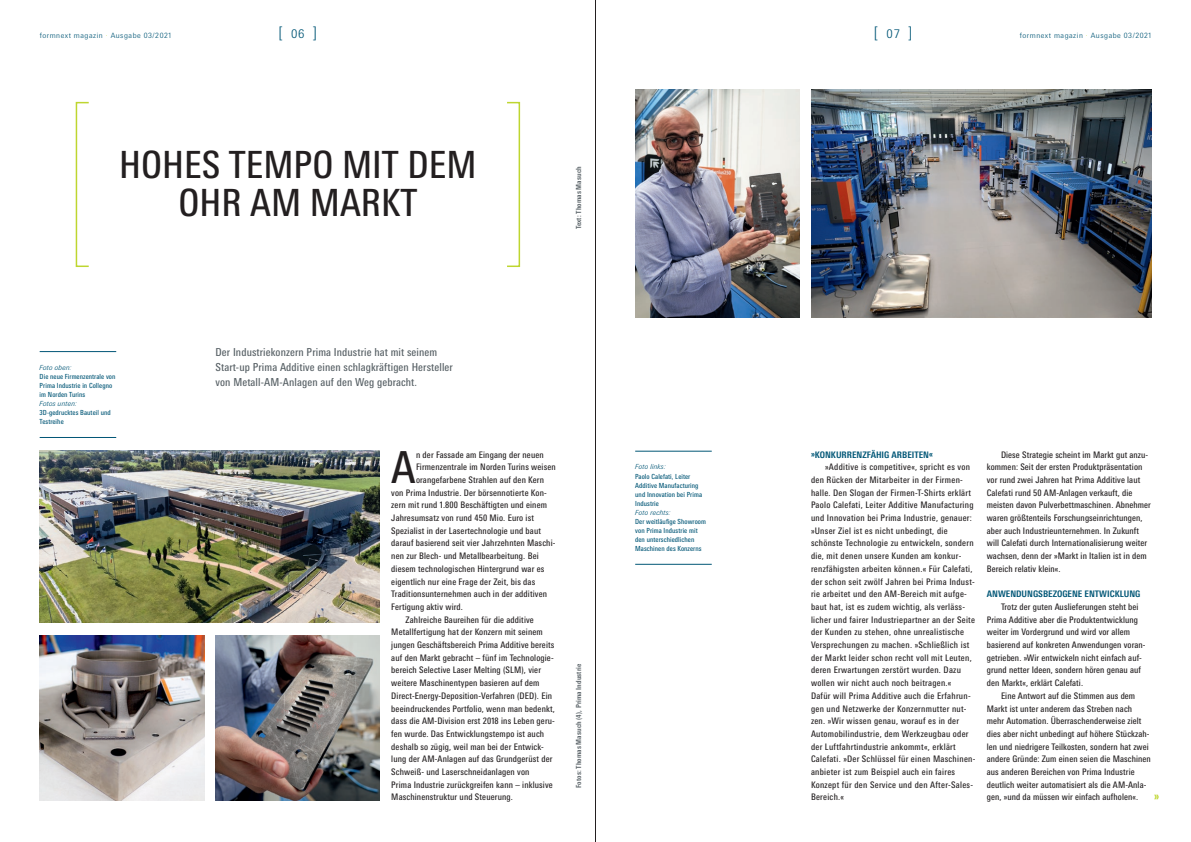
<style>
.page{position:relative;width:1191px;height:842px;background:#fff}
.page>*{position:absolute;margin:0;border:0;box-sizing:border-box;transform-origin:0 0}
.t1{font:condensed 44.1px "Messe Univers";color:#231f20}
.t2{font:condensed 37.5px/38.1px "Messe Univers";color:#231f20;text-align:center}
.t3{font:300 16px "Messe Univers";color:#005676}
.t4{font:700 condensed 12px "Messe Univers";color:#bed630}
.t5{font:condensed 11px/15.1px "Messe Univers";letter-spacing:.01em;color:#576065}
.t6{font:condensed 9px/12.7px "Messe Univers";letter-spacing:.015em;color:#231f20}
.t7{font:700 condensed 9px "Messe Univers";color:#005676}
.t8{font:300 7.3px "Messe Univers";letter-spacing:.07em;color:#005676}
.t9{font:condensed 7px/9.1px "Messe Univers";letter-spacing:.01em;color:#005676}
.t10{font:700 condensed 7px "Messe Univers";letter-spacing:.01em;color:#576065}
.t11{font:italic 300 7px "Messe Univers";letter-spacing:.01em;color:#005676}
.s1{color:#bed630}
.s2{font-size:12px}
</style>
<div class="page">
<img style="left:40px;top:451px;width:340px;height:172px">
<img style="left:40px;top:635px;width:164px;height:165px">
<img style="left:215px;top:635px;width:165px;height:165px">
<img style="left:811px;top:89px;width:340px;height:229px">
<img style="left:635px;top:89px;width:164px;height:229px">
<hr style="left:635px;top:564px;width:76px;height:1px;background:#005676">
<hr style="left:635px;top:451px;width:76px;height:1px;background:#005676">
<div style="left:506px;top:102px;width:14px;height:165px;border:2px solid #bed630"></div>
<div style="left:76px;top:102px;width:13px;height:165px;border:2px solid #bed630"></div>
<hr style="left:40px;top:437px;width:76px;height:1px;background:#005676">
<hr style="left:40px;top:351px;width:76px;height:1px;background:#005676">
<hr style="left:595px;top:0;width:1px;height:842px;background:#231f20">
<p class="t8" style="left:40px;top:31px;width:133px">formnext magazin <span class="s1">·</span> Ausgabe 03/2021</p>
<h3 class="t3" style="left:278px;top:23px;width:40px">[<span class="s2">06</span>]</h3>
<h3 class="t3" style="left:874px;top:23px;width:40px">[<span class="s2">07</span>]</h3>
<p class="t8" style="left:1019px;top:31px;width:133px">formnext magazin <span class="s1">·</span> Ausgabe 03/2021</p>
<h2 class="t2" style="left:119px;top:145px;width:359px">HOHES TEMPO MIT DEM<br>OHR AM MARKT</h2>
<p class="t10" style="left:574px;top:229px;width:64px;rotate:-90deg">Text: Thomas Masuch</p>
<p class="t11" style="left:40px;top:363px;width:34px">Foto oben:</p>
<p class="t9" style="left:40px;top:372px;width:77px">Die neue Firmenzentrale von<br>Prima Industrie in Collegno im Norden Turins</p>
<p class="t11" style="left:40px;top:399px;width:39px">Fotos unten:</p>
<p class="t9" style="left:40px;top:408px;width:73px">3D-gedrucktes Bauteil und<br>Testreihe</p>
<p class="t5" style="left:215px;top:344px;width:239px">Der Industriekonzern Prima Industrie hat mit seinem<br>Start-up Prima Additive einen schlagkräftigen Hersteller von Metall-AM-Anlagen auf den Weg gebracht.</p>
<h1 class="t1" style="left:391px;top:440px;width:26px">A</h1>
<p class="t6" style="left:416px;top:448px;width:129px">n der Fassade am Eingang der neuen</p>
<p class="t6" style="left:416px;top:460px;width:141px">Firmenzentrale im Norden Turins weisen</p>
<p class="t6" style="left:416px;top:473px;width:130px">orangefarbene Strahlen auf den Kern</p>
<p class="t6" style="left:391px;top:486px;width:157px">von Prima Industrie. Der börsennotierte Kon-</p>
<p class="t6" style="left:391px;top:499px;width:157px">zern mit rund 1.800 Beschäftigten und einem</p>
<p class="t6" style="left:391px;top:511px;width:144px">Jahresumsatz von rund 450 Mio. Euro ist</p>
<p class="t6" style="left:391px;top:524px;width:151px">Spezialist in der Lasertechnologie und baut</p>
<p class="t6" style="left:391px;top:537px;width:166px">darauf basierend seit vier Jahrzehnten Maschi-</p>
<p class="t6" style="left:391px;top:549px;width:149px">nen zur Blech- und Metallbearbeitung. Bei</p>
<p class="t6" style="left:391px;top:562px;width:154px">diesem technologischen Hintergrund war es</p>
<p class="t6" style="left:391px;top:575px;width:145px">eigentlich nur eine Frage der Zeit, bis das</p>
<p class="t6" style="left:391px;top:587px;width:157px">Traditionsunternehmen auch in der additiven</p>
<p class="t6" style="left:391px;top:600px;width:73px">Fertigung aktiv wird.</p>
<p class="t6" style="left:405px;top:613px;width:130px">Zahlreiche Baureihen für die additive</p>
<p class="t6" style="left:391px;top:626px;width:153px">Metallfertigung hat der Konzern mit seinem</p>
<p class="t6" style="left:391px;top:638px;width:164px">jungen Geschäftsbereich Prima Additive bereits</p>
<p class="t6" style="left:391px;top:651px;width:164px">auf den Markt gebracht – fünf im Technologie-</p>
<p class="t6" style="left:391px;top:664px;width:151px">bereich Selective Laser Melting (SLM), vier</p>
<p class="t6" style="left:391px;top:676px;width:150px">weitere Maschinentypen basieren auf dem</p>
<p class="t6" style="left:391px;top:689px;width:162px">Direct-Energy-Deposition-Verfahren (DED). Ein</p>
<p class="t6" style="left:391px;top:702px;width:165px">beeindruckendes Portfolio, wenn man bedenkt,</p>
<p class="t6" style="left:391px;top:714px;width:165px">dass die AM-Division erst 2018 ins Leben geru-</p>
<p class="t6" style="left:391px;top:727px;width:154px">fen wurde. Das Entwicklungstempo ist auch</p>
<p class="t6" style="left:391px;top:740px;width:154px">deshalb so zügig, weil man bei der Entwick-</p>
<p class="t6" style="left:391px;top:753px;width:163px">lung der AM-Anlagen auf das Grundgerüst der</p>
<p class="t6" style="left:391px;top:765px;width:140px">Schweiß- und Laserschneidanlagen von</p>
<p class="t6" style="left:391px;top:778px;width:163px">Prima Industrie zurückgreifen kann – inklusive</p>
<p class="t6" style="left:391px;top:791px;width:123px">Maschinenstruktur und Steuerung.</p>
<p class="t10" style="left:574px;top:788px;width:125px;rotate:-90deg">Fotos: Thomas Masuch (4), Prima Industrie</p>
<p class="t11" style="left:635px;top:463px;width:32px">Foto links:</p>
<p class="t9" style="left:635px;top:471px;width:68px">Paolo Calefati, Leiter<br>Additive Manufacturing und Innovation bei Prima<br>Industrie</p>
<p class="t11" style="left:635px;top:508px;width:37px">Foto rechts:</p>
<p class="t9" style="left:635px;top:517px;width:72px">Der weitläufige Showroom von Prima Industrie mit den unterschiedlichen<br>Maschinen des Konzerns</p>
<p class="t7" style="left:811px;top:449px;width:123px">»KONKURRENZFÄHIG ARBEITEN«</p>
<p class="t6" style="left:811px;top:460px;width:166px;text-indent:14px">»Additive is competitive«, spricht es von den Rücken der Mitarbeiter in der Firmen&shy;halle. Den Slogan der Firmen-T-Shirts erklärt Paolo Calefati, Leiter Additive Manufacturing und Innovation bei Prima Industrie, genauer: »Unser Ziel ist es nicht unbedingt, die schönste Technologie zu entwickeln, sondern die, mit denen unsere Kunden am konkur&shy;renzfähigsten arbeiten können.« Für Calefati, der schon seit zwölf Jahren bei Prima Indust&shy;rie arbeitet und den AM-Bereich mit aufge&shy;baut hat, ist es zudem wichtig, als verläss&shy;licher und fairer Industriepartner an der Seite der Kunden zu stehen, ohne unrealistische Versprechungen zu machen. »Schließlich ist der Markt leider schon recht voll mit Leuten, deren Erwartungen zerstört wurden. Dazu wollen wir nicht auch noch beitragen.«<br>Dafür will Prima Additive auch die Erfahrun&shy;gen und Netzwerke der Konzernmutter nut&shy;zen. »Wir wissen genau, worauf es in der Automobilindustrie, dem Werkzeugbau oder der Luftfahrtindustrie ankommt«, erklärt Calefati. »Der Schlüssel für einen Maschinen&shy;anbieter ist zum Beispiel auch ein faires Konzept für den Service und den After-Sales-Bereich.«</p>
<p class="t6" style="left:986px;top:448px;width:166px;text-indent:14px">Diese Strategie scheint im Markt gut anzu&shy;kommen: Seit der ersten Produktpräsentation vor rund zwei Jahren hat Prima Additive laut Calefati rund 50 AM-Anlagen verkauft, die meisten davon Pulverbettmaschinen. Abnehmer waren größtenteils Forschungseinrichtungen, aber auch Industrieunternehmen. In Zukunft will Calefati durch Internationalisierung weiter wachsen, denn der »Markt in Italien ist in dem Bereich relativ klein«.</p>
<p class="t7" style="left:986px;top:588px;width:155px">ANWENDUNGSBEZOGENE ENTWICKLUNG</p>
<p class="t6" style="left:986px;top:600px;width:160px;text-indent:14px">Trotz der guten Auslieferungen steht bei Prima Additive aber die Produktentwicklung weiter im Vordergrund und wird vor allem basierend auf konkreten Anwendungen voran&shy;getrieben. »Wir entwickeln nicht einfach auf&shy;grund netter Ideen, sondern hören genau auf den Markt«, erklärt Calefati.</p>
<p class="t6" style="left:986px;top:689px;width:165px;text-indent:14px">Eine Antwort auf die Stimmen aus dem Markt ist unter anderem das Streben nach mehr Automation. Überraschenderweise zielt dies aber nicht unbedingt auf höhere Stückzah&shy;len und niedrigere Teilkosten, sondern hat zwei andere Gründe: Zum einen seien die Maschinen aus anderen Bereichen von Prima Industrie deutlich weiter automatisiert als die AM-Anla&shy;gen, »und da müssen wir einfach aufholen«.</p>
<h3 class="t4" style="left:1154px;top:789px;width:7px">»</h3>
</div>
